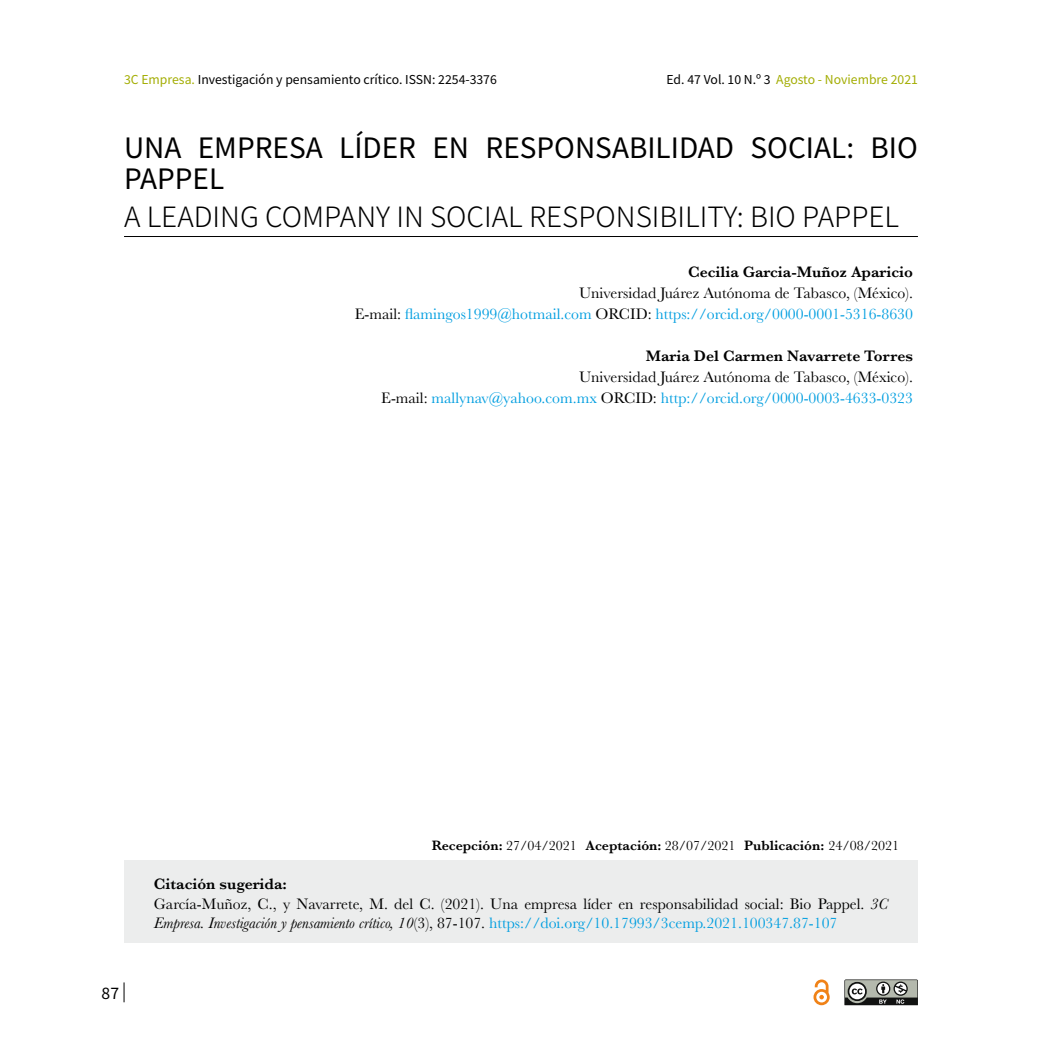
<style>
.page{position:relative;width:1042px;height:1042px;background:#fff}
.page>*{position:absolute;margin:0;border:0;box-sizing:border-box;transform-origin:0 0}
.t1{font:28px/31.5px "Noto Sans HK";color:#000}
.t2{font:300 28px "Noto Sans HK";color:#000}
.t3{font:15.75px/19.2px "Baskerville";color:#000;text-align:right}
.t4{font:15.75px/21px "Baskerville";color:#009ee0;text-align:right}
.t5{font:600 15.75px "Baskerville";color:#000}
.t6{font:15.75px "Noto Sans HK";color:#000}
.t7{font:600 14px "Baskerville";color:#000}
.t8{font:12.25px "Noto Sans HK";color:#000}
.t9{font:12.25px "Noto Sans HK";color:#a3ad03}
.s1{color:#a3ad03}
.s2{color:#000}
.s3{color:#009ee0}
.s4{font-weight:400}
.s5{font-weight:600}
.s6{font-style:italic}
</style>
<div class="page">
<svg style="left:124px;top:982px;width:1px;height:20px"></svg>
<svg style="left:844px;top:979px;width:74px;height:26px;background:#7f827d"></svg>
<svg style="left:813px;top:979px;width:16px;height:26px"></svg>
<div style="left:124px;top:860px;width:794px;height:83px;background:#eceded"></div>
<hr style="left:124px;top:236px;width:794px;height:1px;background:#000">
<p class="t8" style="left:124px;top:73px;width:374px"><span class="s1">3C Empresa.</span> Investigación y pensamiento crítico. ISSN: 2254-3376</p>
<p class="t9" style="left:666px;top:73px;width:253px"><span class="s2">Ed. 47 Vol. 10 N.º 3</span> Agosto - Noviembre 2021</p>
<h1 class="t1" style="left:124px;top:132px;width:795px">UNA EMPRESA LÍDER EN RESPONSABILIDAD SOCIAL: BIO<br>PAPPEL</h1>
<h1 class="t2" style="left:124px;top:200px;width:776px">A LEADING COMPANY IN SOCIAL RESPONSIBILITY: BIO PAPPEL</h1>
<p class="t5" style="left:688px;top:260px;width:226px">Cecilia Garcia-Muñoz Aparicio</p>
<p class="t4" style="left:355px;top:282px;width:560px"><span class="s2">Universidad Juárez Autónoma de Tabasco, (México).<br>E-mail:</span> flamingos1999@hotmail.com <span class="s2">ORCID:</span> https://orcid.org/0000-0001-5316-8630</p>
<p class="t5" style="left:646px;top:344px;width:269px">Maria Del Carmen Navarrete Torres</p>
<p class="t3" style="left:381px;top:366px;width:533px;line-height:21px">Universidad Juárez Autónoma de Tabasco, (México).<br>E-mail: <span class="s3">mallynav@yahoo.com.mx</span> ORCID: <span class="s3">http://orcid.org/0000-0003-4633-0323</span></p>
<p class="t6" style="left:102px;top:984px;width:19px">87</p>
<p class="t7" style="left:432px;top:836px;width:469px">Recepción: <span class="s4">27/04/2021</span> Aceptación: <span class="s4">28/07/2021</span> Publicación: <span class="s4">24/08/2021</span></p>
<p class="t3" style="left:154px;top:875px;width:736px;text-align:left"><span class="s5">Citación sugerida:<br></span>García-Muñoz, C., y Navarrete, M. del C. (2021). Una empresa líder en responsabilidad social: Bio Pappel. <span class="s6">3C<br>Empresa. Investigación y pensamiento crítico, 10</span>(3), 87-107. <span class="s3">https://doi.org/10.17993/3cemp.2021.100347.87-107</span></p>
</div>
